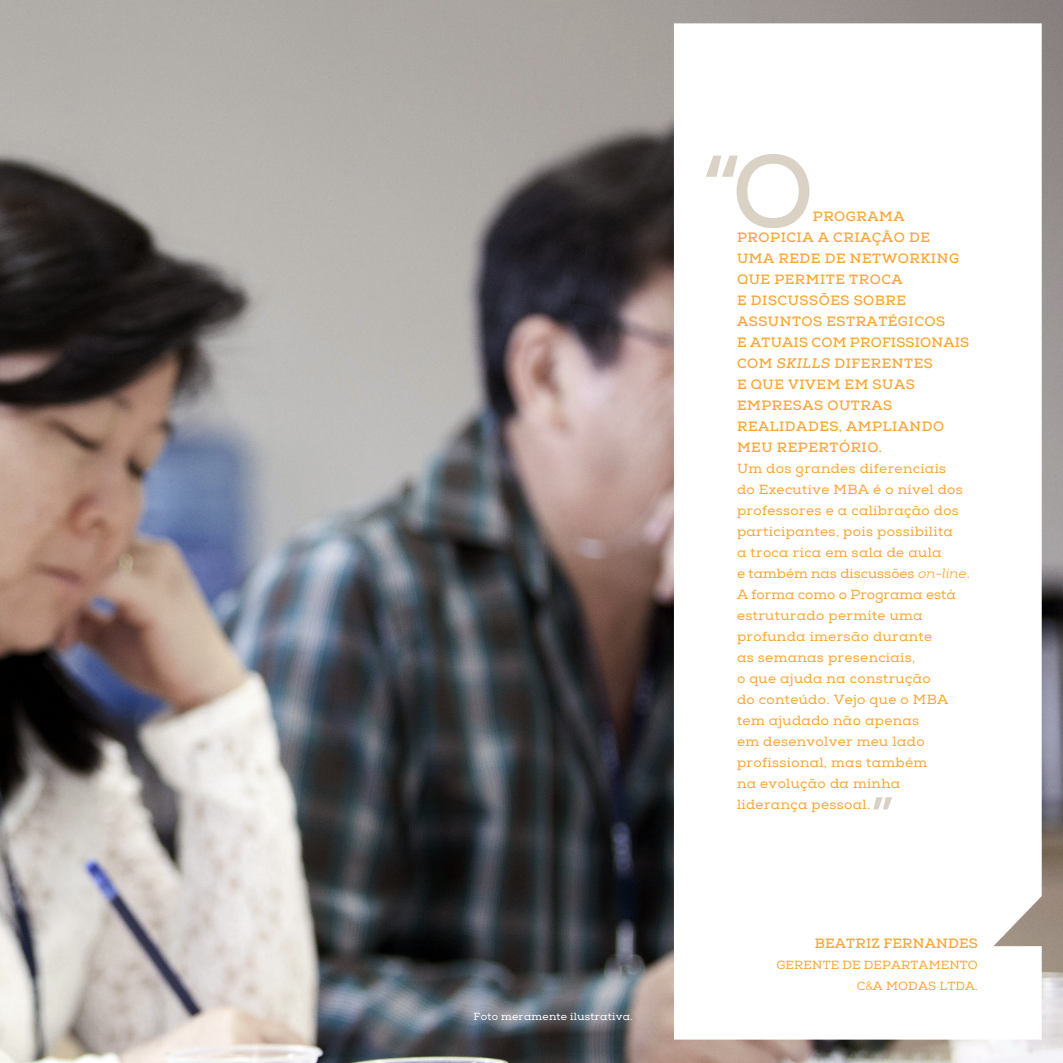
<style>
.page{position:relative;width:1063px;height:1063px;background:#fff}
.page>*{position:absolute;margin:0;border:0;box-sizing:border-box;transform-origin:0 0}
.t1{font:700 102px "Nexa Slab";color:#dbd2c6}
.t2{font:700 60px "Nexa Slab";color:#dbd2c6}
.t3{font:13.5px/21px "Nexa Slab";letter-spacing:.025em;color:#faa633}
.t4{font:700 13.5px/21px "Nexa Slab";letter-spacing:.04em;color:#faa633}
.t5{font:700 13.5px "Nexa Slab";letter-spacing:.015em;color:#faa633}
.t6{font:12px "Nexa Slab";letter-spacing:.015em;color:#faa633}
.t7{font:10.5px "Nexa Slab";letter-spacing:.025em;color:#fff}
.s1{font-style:italic}
.s2{font-family:"Helvetica Neue LT Pro";font-weight:300}
</style>
<div class="page">
<img style="left:0;top:0;width:1063px;height:1063px">
<svg style="left:674px;top:23px;width:368px;height:1017px"></svg>
<p class="t7" style="left:474px;top:1011px;width:161px">Foto meramente ilustrativa.</p>
<p class="t1" style="left:701px;top:130px;width:115px">“O</p>
<p class="t4" style="left:737px;top:207px;width:234px;text-indent:76px">PROGRAMA<br>PROPICIA A CRIAÇÃO DE<br>UMA REDE DE NETWORKING<br>QUE PERMITE TROCA<br>E DISCUSSÕES SOBRE<br>ASSUNTOS ESTRATÉGICOS<br>E ATUAIS COM PROFISSIONAIS<br>COM <span class="s1">SKILLS</span> DIFERENTES<br>E QUE VIVEM EM SUAS<br>EMPRESAS OUTRAS<br>REALIDADES, AMPLIANDO<br>MEU REPERTÓRIO.</p>
<p class="t3" style="left:737px;top:459px;width:234px">Um dos grandes diferenciais<br>do Executive MBA é o nível dos professores e a calibração dos participantes, pois possibilita<br>a troca rica em sala de aula<br>e também nas discussões <span class="s1">on-line</span>.<br>A forma como o Programa está estruturado permite uma profunda imersão durante<br>as semanas presenciais,<br>o que ajuda na construção<br>do conteúdo. Vejo que o MBA tem ajudado não apenas<br>em desenvolver meu lado profissional, mas também<br>na evolução da minha liderança pessoal.</p>
<p class="t2" style="left:870px;top:782px;width:25px">”</p>
<p class="t5" style="left:815px;top:935px;width:165px">BEATRIZ FERNANDES</p>
<p class="t6" style="left:776px;top:957px;width:203px">GERENTE DE DEPARTAMENTO</p>
<p class="t6" style="left:857px;top:978px;width:123px">C<span class="s2">&amp;</span>A MODAS LTDA.</p>
</div>
